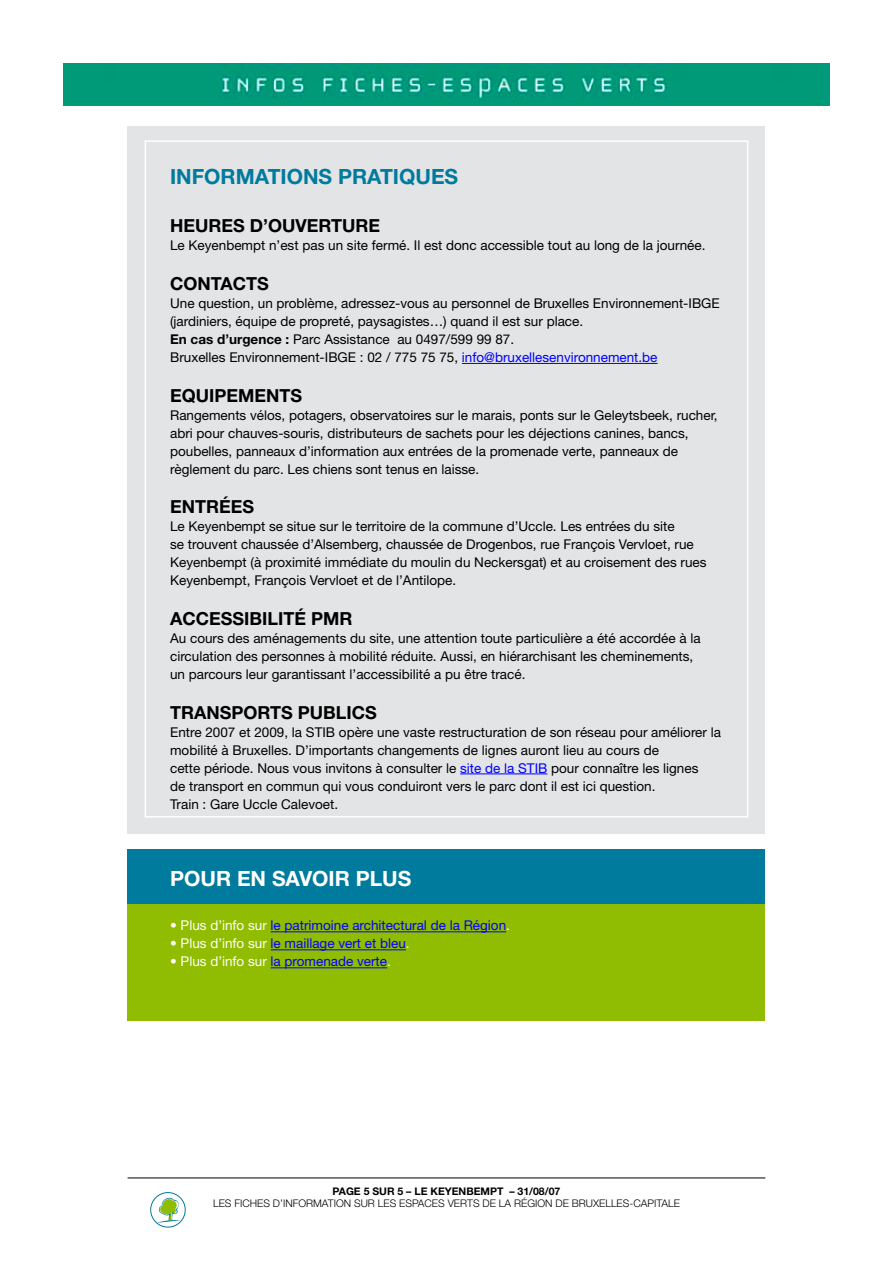
<style>
.page{position:relative;width:893px;height:1263px;background:#fff}
.page>*{position:absolute;margin:0;border:0;box-sizing:border-box;transform-origin:0 0}
.t1{font:700 21px "Helvetica Neue";color:#007a9d}
.t2{font:700 21px "Helvetica Neue";color:#fff}
.t3{font:700 18px "Helvetica Neue";color:#000}
.t4{font:13.5px/18px "Helvetica Neue";color:#000}
.t5{font:13.5px "Helvetica Neue";color:#00f}
.t6{font:300 10.5px "Helvetica Neue";color:#000}
.t7{font:700 10.5px "Helvetica Neue";color:#000}
.s1{font-weight:700}
.s2{color:#00f}
.s3{color:#fff}
</style>
<div class="page">
<div style="left:128px;top:903px;width:637px;height:117px;background:#90bc01"></div>
<div style="left:128px;top:849px;width:637px;height:54px;background:#007a9d"></div>
<div style="left:128px;top:126px;width:637px;height:707px;background:#e2e4e5"></div>
<hr style="left:128px;top:1177px;width:637px;height:1px;background:#000">
<div style="left:150px;top:1192px;width:36px;height:35px;border:1px solid #007a9d;border-radius:50%"></div>
<svg style="left:157px;top:1197px;width:24px;height:26px"></svg>
<img style="left:64px;top:64px;width:765px;height:41px">
<hr style="left:462px;top:363px;width:196px;height:1px;background:#00f">
<hr style="left:460px;top:773px;width:87px;height:1px;background:#00f">
<hr style="left:271px;top:931px;width:235px;height:1px;background:#00f">
<hr style="left:271px;top:949px;width:135px;height:1px;background:#00f">
<hr style="left:271px;top:967px;width:116px;height:1px;background:#00f">
<h1 class="t1" style="left:170px;top:164px;width:290px">INFORMATIONS PRATIQUES</h1>
<h2 class="t3" style="left:170px;top:215px;width:212px">HEURES D’OUVERTURE</h2>
<p class="t4" style="left:170px;top:236px;width:537px">Le Keyenbempt n’est pas un site fermé. Il est donc accessible tout au long de la journée.</p>
<h2 class="t3" style="left:170px;top:273px;width:100px">CONTACTS</h2>
<p class="t4" style="left:170px;top:294px;width:551px">Une question, un problème, adressez-vous au personnel de Bruxelles Environnement-IBGE (jardiniers, équipe de propreté, paysagistes…) quand il est sur place.<br><span class="s1">EN CAS D’URGENCE :</span> Parc Assistance au 0497/599 99 87.<br>Bruxelles Environnement-IBGE : 02 / 775 75 75, <span class="s2">info@bruxellesenvironnement.be</span></p>
<h2 class="t3" style="left:170px;top:384px;width:133px">EQUIPEMENTS</h2>
<p class="t4" style="left:170px;top:406px;width:549px">Rangements vélos, potagers, observatoires sur le marais, ponts sur le Geleytsbeek, rucher, abri pour chauves-souris, distributeurs de sachets pour les déjections canines, bancs, poubelles, panneaux d’information aux entrées de la promenade verte, panneaux de règlement du parc. Les chiens sont tenus en laisse.</p>
<h2 class="t3" style="left:170px;top:496px;width:86px">ENTRÉES</h2>
<p class="t4" style="left:170px;top:517px;width:538px">Le Keyenbempt se situe sur le territoire de la commune d’Uccle. Les entrées du site<br>se trouvent chaussée d’Alsemberg, chaussée de Drogenbos, rue François Vervloet, rue Keyenbempt (à proximité immédiate du moulin du Neckersgat) et au croisement des rues Keyenbempt, François Vervloet et de l’Antilope.</p>
<h2 class="t3" style="left:170px;top:607px;width:152px">ACCESSIBILITÉ PMR</h2>
<p class="t4" style="left:170px;top:629px;width:532px">Au cours des aménagements du site, une attention toute particulière a été accordée à la circulation des personnes à mobilité réduite. Aussi, en hiérarchisant les cheminements, un parcours leur garantissant l’accessibilité a pu être tracé.</p>
<h2 class="t3" style="left:170px;top:701px;width:208px">TRANSPORTS PUBLICS</h2>
<p class="t4" style="left:170px;top:722px;width:552px">Entre 2007 et 2009, la STIB opère une vaste restructuration de son réseau pour améliorer la mobilité à Bruxelles. D’importants changements de lignes auront lieu au cours de<br>cette période. Nous vous invitons à consulter le <span class="s2">site de la STIB</span> pour connaître les lignes<br>de transport en commun qui vous conduiront vers le parc dont il est ici question.<br>Train : Gare Uccle Calevoet.</p>
<h1 class="t2" style="left:170px;top:865px;width:243px">POUR EN SAVOIR PLUS</h1>
<p class="t5" style="left:170px;top:918px;width:341px"><span class="s3">• Plus d’info sur</span> le patrimoine architectural de la Région<span class="s3">.</span></p>
<p class="t5" style="left:170px;top:936px;width:241px"><span class="s3">• Plus d’info sur</span> le maillage vert et bleu<span class="s3">.</span></p>
<p class="t5" style="left:170px;top:953px;width:222px"><span class="s3">• Plus d’info sur</span> la promenade verte<span class="s3">.</span></p>
<p class="t7" style="left:333px;top:1184px;width:114px">PAGE 5 SUR 5 – LE KEYENBEMPT</p>
<p class="t7" style="left:509px;top:1184px;width:52px">– 31/08/07</p>
<p class="t6" style="left:213px;top:1197px;width:468px">LES FICHES D’INFORMATION SUR LES ESPACES VERTS DE LA RÉGION DE BRUXELLES-CAPITALE</p>
</div>
